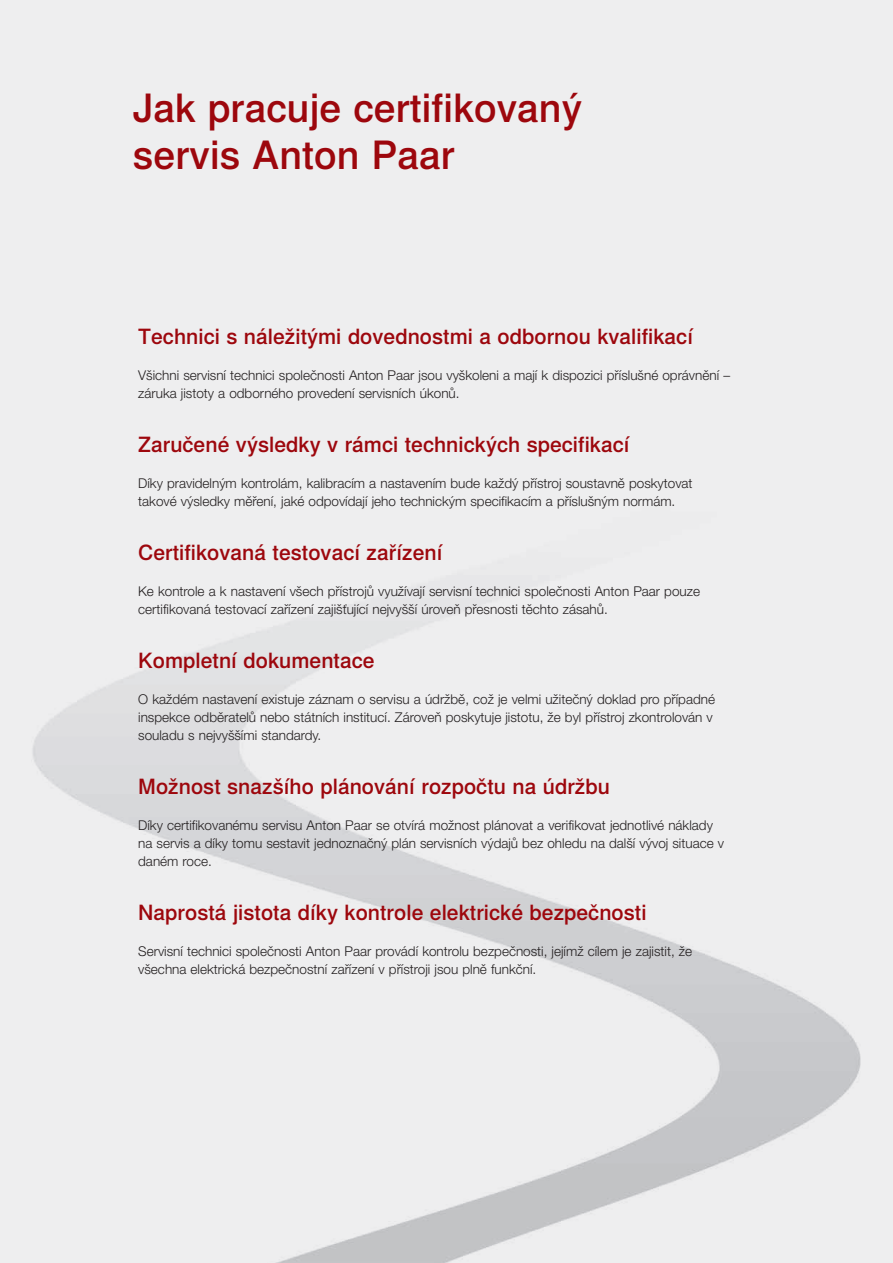
<style>
.page{position:relative;width:893px;height:1263px;background:#eeeeef}
.page>*{position:absolute;margin:0;border:0;box-sizing:border-box;transform-origin:0 0}
.t1{font:500 39px/46.8px "Nimbus Sans Global";color:#9d070d}
.t2{font:500 21px "Nimbus Sans Global";color:#9d070d}
.t3{font:300 13.5px/18px "Helvetica Neue CE";color:#231f20}
</style>
<div class="page">
<img style="left:33px;top:600px;width:828px;height:663px">
<h1 class="t1" style="left:133px;top:86px;width:451px">Jak pracuje certifikovaný servis Anton Paar</h1>
<h2 class="t2" style="left:138px;top:324px;width:556px">Technici s náležitými dovednostmi a odbornou kvalifikací</h2>
<p class="t3" style="left:138px;top:366px;width:593px">Všichni servisní technici společnosti Anton Paar jsou vyškoleni a mají k dispozici příslušné oprávnění – záruka jistoty a odborného provedení servisních úkonů.</p>
<h2 class="t2" style="left:138px;top:432px;width:493px">Zaručené výsledky v rámci technických specifikací</h2>
<p class="t3" style="left:138px;top:474px;width:556px">Díky pravidelným kontrolám, kalibracím a nastavením bude každý přístroj soustavně poskytovat takové výsledky měření, jaké odpovídají jeho technickým specifikacím a příslušným normám.</p>
<h2 class="t2" style="left:138px;top:540px;width:306px">Certifikovaná testovací zařízení</h2>
<p class="t3" style="left:138px;top:582px;width:563px">Ke kontrole a k nastavení všech přístrojů využívají servisní technici společnosti Anton Paar pouze certifikovaná testovací zařízení zajišťující nejvyšší úroveň přesnosti těchto zásahů.</p>
<h2 class="t2" style="left:138px;top:648px;width:238px">Kompletní dokumentace</h2>
<p class="t3" style="left:138px;top:690px;width:578px">O každém nastavení existuje záznam o servisu a údržbě, což je velmi užitečný doklad pro případné inspekce odběratelů nebo státních institucí. Zároveň poskytuje jistotu, že byl přístroj zkontrolován v souladu s nejvyššími standardy.</p>
<h2 class="t2" style="left:138px;top:774px;width:473px">Možnost snazšího plánování rozpočtu na údržbu</h2>
<p class="t3" style="left:138px;top:816px;width:587px">Díky certifikovanému servisu Anton Paar se otvírá možnost plánovat a verifikovat jednotlivé náklady na servis a díky tomu sestavit jednoznačný plán servisních výdajů bez ohledu na další vývoj situace v daném roce.</p>
<h2 class="t2" style="left:138px;top:900px;width:510px">Naprostá jistota díky kontrole elektrické bezpečnosti</h2>
<p class="t3" style="left:138px;top:942px;width:555px">Servisní technici společnosti Anton Paar provádí kontrolu bezpečnosti, jejímž cílem je zajistit, že všechna elektrická bezpečnostní zařízení v přístroji jsou plně funkční.</p>
</div>
